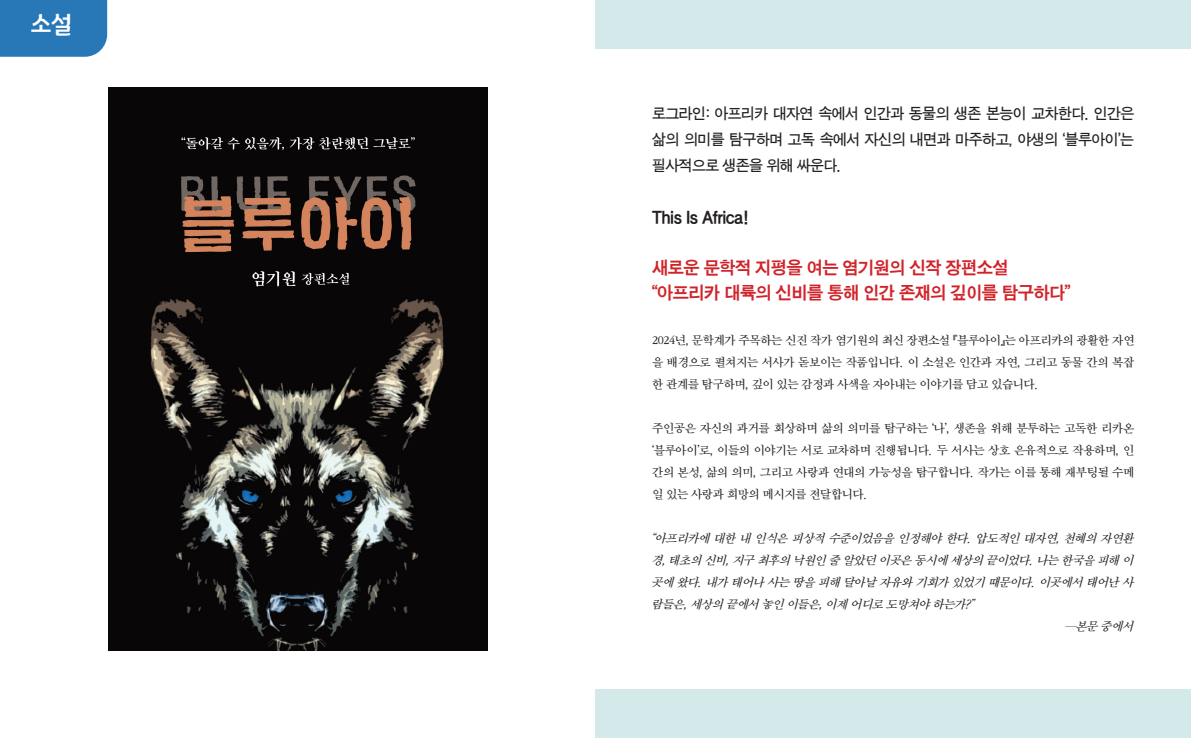
<style>
.page{position:relative;width:1191px;height:738px;background:#fff}
.page>*{position:absolute;margin:0;border:0;box-sizing:border-box;transform-origin:0 0}
.단락_스타일_3{font:25px "Gyeonggi Title M";color:#fff}
.단락_스타일_3-2{font:18px "SD Gothic c Bd";letter-spacing:-.03em;color:#d1232a}
.단락_스타일_3-3{font:18px "SD Gothic c Bd";letter-spacing:-.03em;color:#231f20}
.단락_스타일_1{font:15.5px/26px "SD Gothic b Md";letter-spacing:-.04em;color:#231f20;text-align:justify}
.단락_스타일_4{font:12.5px/22px "SD Myeongjo b Md";letter-spacing:-.03em;color:#231f20;text-align:justify}
.단락_스타일_4-2{font:italic 12.5px/22px "SD Myeongjo b Md";letter-spacing:-.03em;color:#231f20}
</style>
<div class="page">
<div style="left:0;top:0;width:107px;height:57px;background:#2878b8"></div>
<img style="left:108px;top:88px;width:379px;height:561px">
<div style="left:595px;top:0;width:596px;height:48px;background:#d4eaea"></div>
<div style="left:595px;top:689px;width:596px;height:48px;background:#d4eaea"></div>
<p class="단락_스타일_3" style="left:30px;top:9px;width:43px">소설</p>
<p class="단락_스타일_1" style="left:652px;top:100px;width:483px">로그라인: 아프리카 대자연 속에서 인간과 동물의 생존 본능이 교차한다. 인간은 삶의 의미를 탐구하며 고독 속에서 자신의 내면과 마주하고, 야생의 ‘블루아이’는 필사적으로 생존을 위해 싸운다.</p>
<p class="단락_스타일_3-3" style="left:652px;top:208px;width:98px">This Is Africa!</p>
<p class="단락_스타일_3-2" style="left:652px;top:258px;width:358px">새로운 문학적 지평을 여는 염기원의 신작 장편소설</p>
<p class="단락_스타일_3-2" style="left:652px;top:283px;width:419px">“아프리카 대륙의 신비를 통해 인간 존재의 깊이를 탐구하다”</p>
<p class="단락_스타일_4" style="left:652px;top:329px;width:483px">2024년, 문학계가 주목하는 신진 작가 염기원의 최신 장편소설 『블루아이』는 아프리카의 광활한 자연 을 배경으로 펼쳐지는 서사가 돋보이는 작품입니다. 이 소설은 인간과 자연, 그리고 동물 간의 복잡 한 관계를 탐구하며, 깊이 있는 감정과 사색을 자아내는 이야기를 담고 있습니다.</p>
<p class="단락_스타일_4" style="left:652px;top:417px;width:483px">주인공은 자신의 과거를 회상하며 삶의 의미를 탐구하는 ‘나’, 생존을 위해 분투하는 고독한 리카온 ‘블루아이’로, 이들의 이야기는 서로 교차하며 진행됩니다. 두 서사는 상호 은유적으로 작용하며, 인 간의 본성, 삶의 의미, 그리고 사랑과 연대의 가능성을 탐구합니다. 작가는 이를 통해 재부팅될 수메 일 있는 사랑과 희망의 메시지를 전달합니다.</p>
<p class="단락_스타일_4-2" style="left:651px;top:527px;width:487px">“아프리카에 대한 내 인식은 피상적 수준이었음을 인정해야 한다.압도적인 대자연,천혜의 자연환 경,태초의 신비,지구 최후의 낙원인 줄 알았던 이곳은 동시에 세상의 끝이었다.나는 한국을 피해 이 곳에 왔다.내가 태어나 사는 땅을 피해 달아날 자유와 기회가 있었기 때문이다.이곳에서 태어난 사 람들은,세상의 끝에서 놓인 이들은,이제 어디로 도망쳐야 하는가?”</p>
<p class="단락_스타일_4-2" style="left:1064px;top:615px;width:74px">─본문 중에서</p>
</div>
